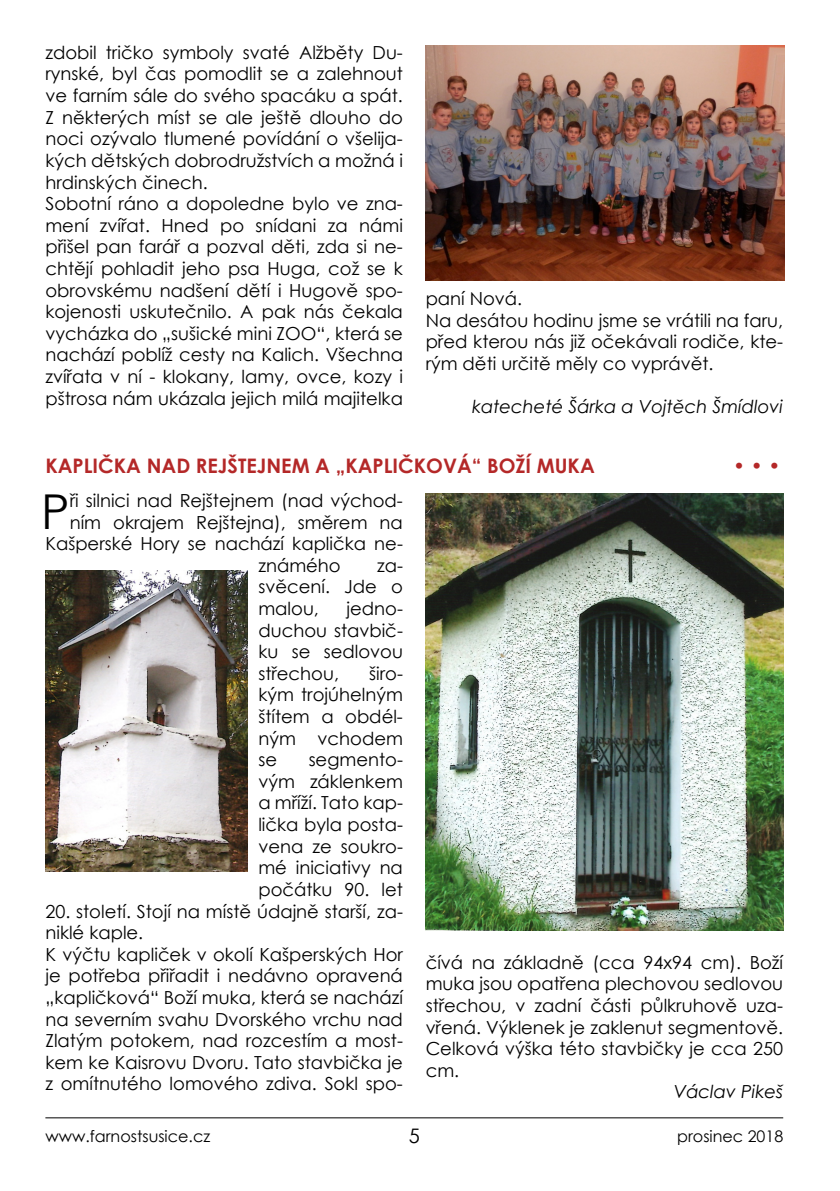
<style>
.page{position:relative;width:840px;height:1191px;background:#fff}
.page>*{position:absolute;margin:0;border:0;box-sizing:border-box;transform-origin:0 0}
.t1{font:48px "Century Gothic";color:#000}
.t2{font:700 20px "Century Gothic";color:#b42828}
.t3{font:20px "Century Gothic";color:#000}
.t4{font:18px/21.6px "Century Gothic";color:#000;text-align:justify}
.t5{font:italic 18px "Century Gothic";color:#000}
.t6{font:16px "Century Gothic";color:#000}
</style>
<div class="page">
<img style="left:425px;top:493px;width:357px;height:437px">
<img style="left:45px;top:570px;width:202px;height:301px">
<img style="left:425px;top:45px;width:359px;height:235px">
<hr style="left:45px;top:1117px;width:737px;height:1px;background:#000">
<p class="t4" style="left:45px;top:41px;width:359px;text-align:left">zdobil tričko symboly svaté Alžběty Du&shy;rynské, byl čas pomodlit se a zalehnout ve farním sále do svého spacáku a spát.<br>Z některých míst se ale ještě dlouho do noci ozývalo tlumené povídání o všelija&shy;kých dětských dobrodružstvích a možná i hrdinských činech.<br>Sobotní ráno a dopoledne bylo ve zna&shy;mení zvířat. Hned po snídani za námi přišel pan farář a pozval děti, zda si ne&shy;chtějí pohladit jeho psa Huga, což se k obrovskému nadšení dětí i Hugově spo&shy;kojenosti uskutečnilo. A pak nás čekala vycházka do „sušické mini ZOO“, která se nachází poblíž cesty na Kalich. Všechna zvířata v ní - klokany, lamy, ovce, kozy i pštrosa nám ukázala jejich milá majitelka</p>
<p class="t4" style="left:425px;top:288px;width:359px;text-align:left">paní Nová.<br>Na desátou hodinu jsme se vrátili na faru, před kterou nás již očekávali rodiče, kte&shy;rým děti určitě měly co vyprávět.</p>
<p class="t5" style="left:472px;top:394px;width:312px">katecheté Šárka a Vojtěch Šmídlovi</p>
<p class="t2" style="left:45px;top:451px;width:550px">KAPLIČKA NAD REJŠTEJNEM A „KAPLIČKOVÁ“ BOŽÍ MUKA</p>
<p class="t2" style="left:732px;top:451px;width:49px">• • •</p>
<h1 class="t1" style="left:41px;top:478px;width:30px">P</h1>
<p class="t4" style="left:70px;top:489px;width:334px">ři silnici nad Rejštejnem (nad východ-</p>
<p class="t4" style="left:70px;top:511px;width:334px">ním okrajem Rejštejna), směrem na</p>
<p class="t4" style="left:45px;top:532px;width:359px">Kašperské Hory se nachází kaplička ne-</p>
<p class="t4" style="left:258px;top:554px;width:84px">známého</p>
<p class="t4" style="left:258px;top:554px;width:146px;text-indent:119px">za&shy;svěcení. Jde o malou,</p>
<p class="t4" style="left:258px;top:597px;width:146px;text-indent:88px">jedno&shy;duchou stavbič&shy;ku se sedlovou střechou,</p>
<p class="t4" style="left:258px;top:662px;width:146px;text-indent:111px">širo&shy;kým trojúhelným štítem a obdél&shy;ným vchodem se</p>
<p class="t4" style="left:258px;top:748px;width:146px;text-indent:50px">segmento&shy;vým záklenkem a mříží. Tato kap&shy;lička byla posta&shy;vena ze soukro&shy;mé iniciativy na počátku 90. let</p>
<p class="t4" style="left:45px;top:900px;width:359px;text-align:left">20. století. Stojí na místě údajně starší, za&shy;niklé kaple.<br>K výčtu kapliček v okolí Kašperských Hor je potřeba přiřadit i nedávno opravená „kapličková“ Boží muka, která se nachází na severním svahu Dvorského vrchu nad Zlatým potokem, nad rozcestím a most&shy;kem ke Kaisrovu Dvoru. Tato stavbička je z omítnutého lomového zdiva. Sokl spo-</p>
<p class="t4" style="left:425px;top:951px;width:359px">čívá na základně (cca 94x94 cm). Boží muka jsou opatřena plechovou sedlovou střechou, v zadní části půlkruhově uza&shy;vřená. Výklenek je zaklenut segmentově.<br>Celková výška této stavbičky je cca 250 cm.</p>
<p class="t5" style="left:673px;top:1079px;width:111px">Václav Pikeš</p>
<p class="t6" style="left:45px;top:1124px;width:166px">www.farnostsusice.cz</p>
<p class="t3" style="left:408px;top:1122px;width:13px">5</p>
<p class="t6" style="left:676px;top:1124px;width:108px">prosinec 2018</p>
</div>
